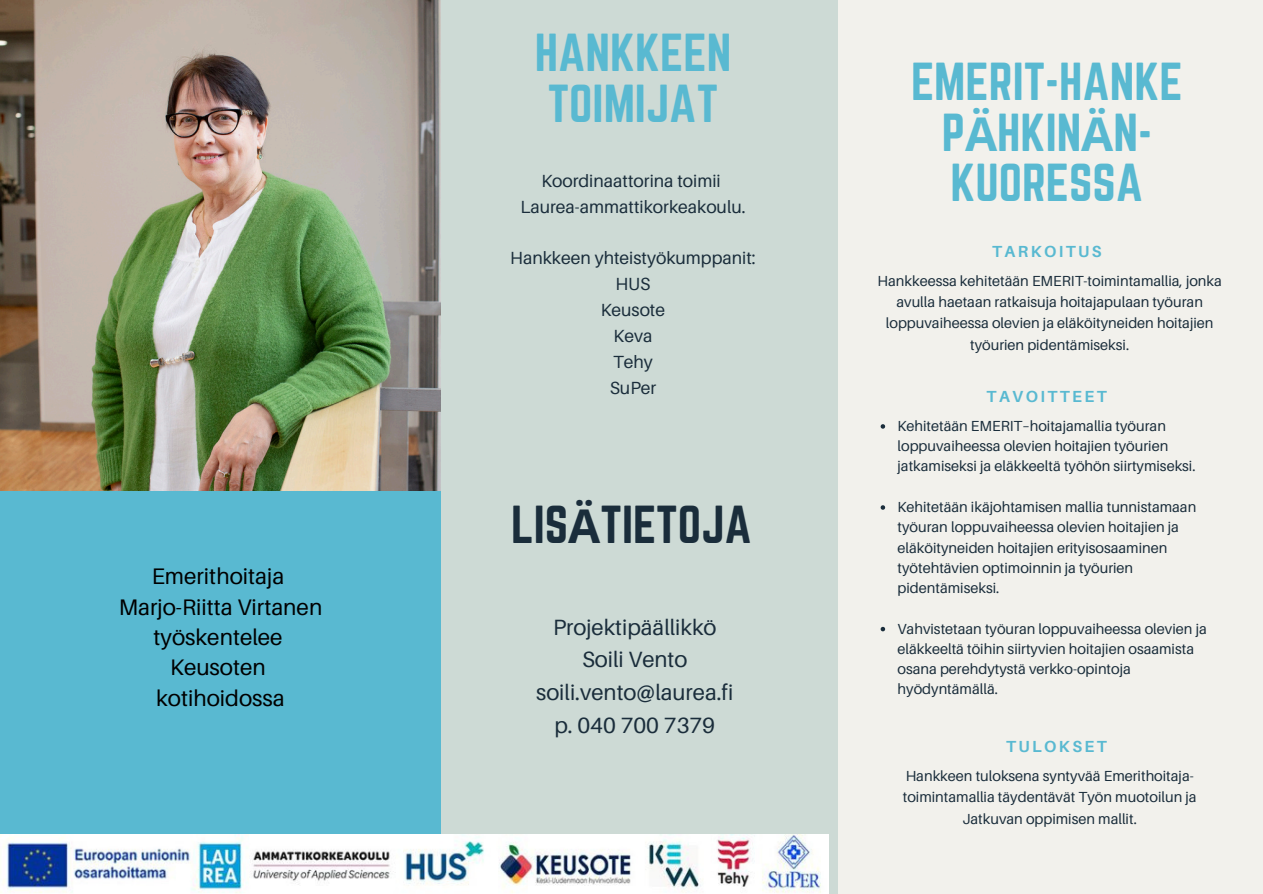
<style>
.page{position:relative;width:1263px;height:894px;background:#fff}
.page>*{position:absolute;margin:0;border:0;box-sizing:border-box;transform-origin:0 0}
.t1{font:46.65px/50.4px "Norwester";color:#59b9d1;text-align:center}
.t2{font:46.65px "Norwester";color:#1a2d3b}
.t3{font:22.5px/30.3px "Aileron";color:#000;text-align:center}
.t4{font:22.05px/32.7px "Aileron";color:#1a2d3b;text-align:center}
.t5{font:17.55px/25.8px "Aileron";color:#1a2d3b;text-align:center}
.t6{font:700 16.05px "Aileron";letter-spacing:.15em;color:#59b9d1}
.t7{font:14.55px/20.2px "Aileron";color:#1a2d3b}
.s1{font-family:"Noto Sans";font-weight:700}
</style>
<div class="page">
<div style="left:0;top:0;width:441px;height:833px;background:#59b9d1"></div>
<img style="left:0;top:0;width:441px;height:490px">
<div style="left:441px;top:0;width:397px;height:893px;background:#cddad5"></div>
<div style="left:838px;top:0;width:425px;height:893px;background:#f2f1ec"></div>
<img style="left:0;top:833px;width:828px;height:60px">
<svg style="left:881px;top:424px;width:4px;height:4px"></svg>
<svg style="left:881px;top:505px;width:4px;height:4px"></svg>
<svg style="left:881px;top:626px;width:4px;height:5px"></svg>
<h3 class="t3" style="left:119px;top:560px;width:205px">Emerithoitaja<br>Marjo-Riitta Virtanen työskentelee<br>Keusoten kotihoidossa</h3>
<p class="t1" style="left:535px;top:27px;width:198px;text-align:left">HANKKEEN<br>TOIMIJAT</p>
<h3 class="t5" style="left:520px;top:167px;width:227px">Koordinaattorina toimii<br>Laurea-ammattikorkeakoulu.</h3>
<p class="t5" style="left:510px;top:245px;width:247px">Hankkeen yhteistyökumppanit:<br>HUS<br>Keusote<br>Keva<br>Tehy<br>SuPer</p>
<p class="t2" style="left:511px;top:496px;width:242px">LIS<span class="s1">Ä</span>TIETOJA</p>
<p class="t4" style="left:536px;top:610px;width:199px">Projektipäällikkö<br>Soili Vento soili.vento@laurea.fi p. 040 700 7379</p>
<h1 class="t1" style="left:911px;top:56px;width:273px">EMERIT-HANKE<br>P<span class="s1">Ä</span>HKIN<span class="s1">Ä</span>N-<br>KUORESSA</h1>
<h4 class="t6" style="left:992px;top:241px;width:111px">TARKOITUS</h4>
<h4 class="t7" style="left:877px;top:269px;width:346px;line-height:21.3px;text-align:center">Hankkeessa kehitetään EMERIT-toimintamallia, jonka avulla haetaan ratkaisuja hoitajapulaan työuran loppuvaiheessa olevien ja eläköityneiden hoitajien työurien pidentämiseksi.</h4>
<h2 class="t6" style="left:987px;top:386px;width:122px">TAVOITTEET</h2>
<p class="t7" style="left:897px;top:415px;width:300px">Kehitetään EMERIT–hoitajamallia työuran loppuvaiheessa olevien hoitajien työurien jatkamiseksi ja eläkkeeltä työhön siirtymiseksi.</p>
<h1 class="t7" style="left:897px;top:496px;width:300px">Kehitetään ikäjohtamisen mallia tunnistamaan työuran loppuvaiheessa olevien hoitajien ja eläköityneiden hoitajien erityisosaaminen työtehtävien optimoinnin ja työurien pidentämiseksi.</h1>
<h3 class="t7" style="left:897px;top:618px;width:311px">Vahvistetaan työuran loppuvaiheessa olevien ja eläkkeeltä töihin siirtyvien hoitajien osaamista osana perehdytystä verkko-opintoja hyödyntämällä.</h3>
<h1 class="t6" style="left:1006px;top:736px;width:102px">TULOKSET</h1>
<p class="t7" style="left:903px;top:764px;width:295px;line-height:21.3px;text-align:center">Hankkeen tuloksena syntyvää Emerithoitaja&shy;toimintamallia täydentävät Työn muotoilun ja<br>Jatkuvan oppimisen mallit.</p>
</div>
